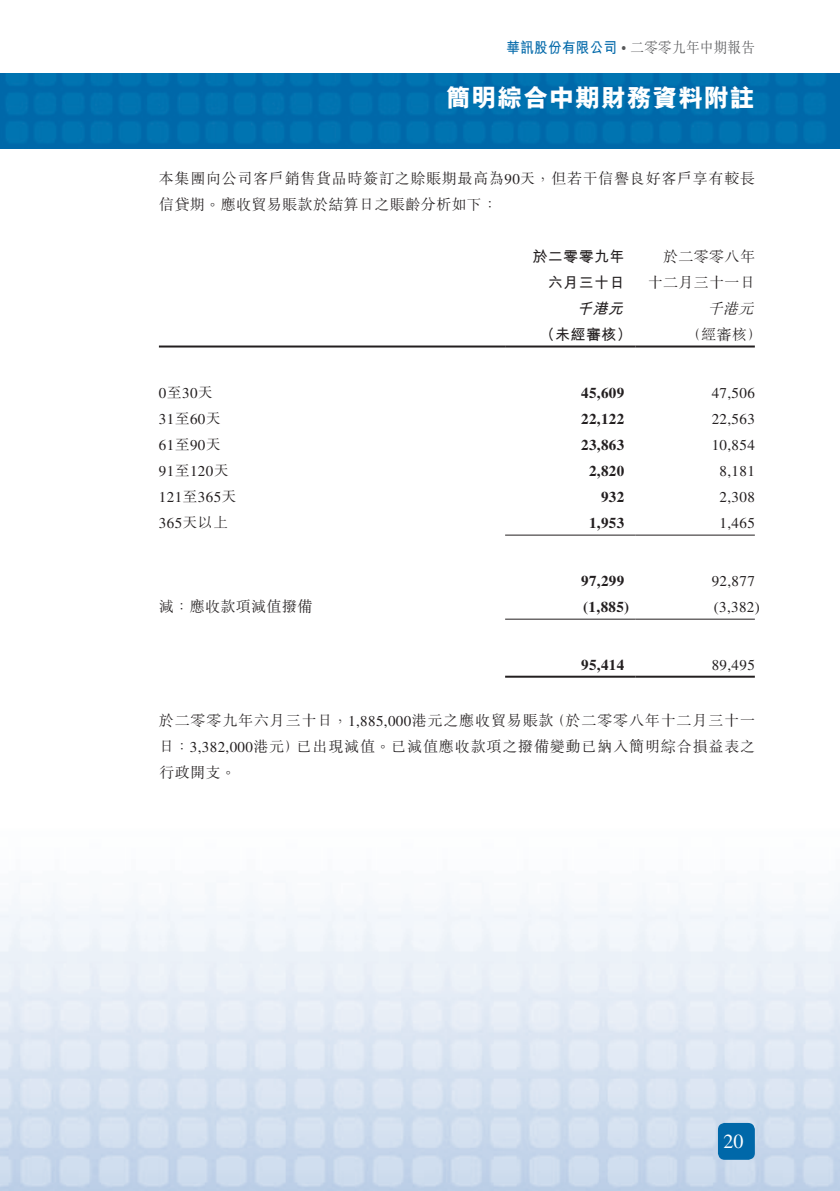
<style>
.page{position:relative;width:840px;height:1191px;background:#fff}
.page>*{position:absolute;margin:0;border:0;box-sizing:border-box;transform-origin:0 0}
.t1{font:800 25px "M Hei HK";letter-spacing:.03em;color:#fff}
.t2{font:20px "Times LT Std";color:#fff}
.t3{font:300 15px/26px "M Sung HK";letter-spacing:.045em;color:#231f20}
.t4{font:15px "Times LT Std";letter-spacing:.025em;color:#231f20}
.t5{font:700 15px "Times LT Std";letter-spacing:.025em;color:#231f20}
.t6{font:300 15px/26px "M Sung HK";letter-spacing:.025em;color:#231f20;text-align:right}
.t7{font:300 15px "M Sung HK";letter-spacing:.025em;color:#57585a;scale:.9 1}
.t8{font:700 15px/26px "M Hei HK";letter-spacing:.025em;color:#231f20;text-align:right}
.t9{font:italic 700 15px "M Hei HK";color:#231f20}
.t10{font:italic 300 15px "M Sung HK";color:#231f20}
.s1{font-family:"M Hei HK";font-weight:700;color:#0068a9}
.s2{font-family:"Times LT Std";font-weight:400}
.s3{font-family:"M Sung HK";font-weight:300}
</style>
<div class="page">
<img style="left:1px;top:148px;width:838px;height:1043px">
<div style="left:717px;top:1123px;width:37px;height:36px;background:#0068a9;border-radius:7px"></div>
<div style="left:1px;top:73px;width:838px;height:75px;background:#0070af"></div>
<img style="left:0;top:0;width:1px;height:1191px">
<img style="left:0;top:73px;width:1px;height:75px">
<hr style="left:159px;top:345px;width:346px;height:2px;background:#231f20">
<hr style="left:505px;top:345px;width:130px;height:2px;background:#231f20">
<hr style="left:635px;top:345px;width:119px;height:2px;background:#231f20">
<hr style="left:505px;top:534px;width:130px;height:1px;background:#231f20">
<hr style="left:635px;top:534px;width:119px;height:1px;background:#231f20">
<hr style="left:505px;top:618px;width:130px;height:1px;background:#231f20">
<hr style="left:635px;top:618px;width:119px;height:1px;background:#231f20">
<hr style="left:505px;top:675px;width:130px;height:2px;background:#231f20">
<hr style="left:635px;top:675px;width:119px;height:2px;background:#231f20">
<p class="t7" style="left:506px;top:37px;width:277px"><span class="s1">華訊股份有限公司</span> <span class="s2">•</span> 二零零九年中期報告</p>
<h1 class="t1" style="left:446px;top:81px;width:310px">簡明綜合中期財務資料附註</h1>
<p class="t3" style="left:159px;top:164px;width:597px">本集團向公司客戶銷售貨品時簽訂之賒賬期最高為<span class="s2">90</span>天，但若干信譽良好客戶享有較長信貸期。應收貿易賬款於結算日之賬齡分析如下：</p>
<p class="t8" style="left:532px;top:242px;width:93px">於二零零九年六月三十日</p>
<p class="t6" style="left:647px;top:242px;width:109px">於二零零八年十二月三十一日</p>
<p class="t9" style="left:576px;top:297px;width:52px">千港元</p>
<p class="t10" style="left:707px;top:297px;width:53px">千港元</p>
<p class="t8" style="left:539px;top:320px;width:93px">（未經審核）</p>
<p class="t3" style="left:685px;top:320px;width:78px">（經審核）</p>
<p class="t4" style="left:159px;top:384px;width:55px">0<span class="s3">至</span>30<span class="s3">天</span></p>
<p class="t5" style="left:580px;top:383px;width:45px">45,609</p>
<p class="t4" style="left:711px;top:384px;width:45px">47,506</p>
<p class="t4" style="left:159px;top:410px;width:63px">31<span class="s3">至</span>60<span class="s3">天</span></p>
<p class="t5" style="left:580px;top:409px;width:45px">22,122</p>
<p class="t4" style="left:711px;top:410px;width:45px">22,563</p>
<p class="t4" style="left:159px;top:436px;width:63px">61<span class="s3">至</span>90<span class="s3">天</span></p>
<p class="t5" style="left:580px;top:435px;width:45px">23,863</p>
<p class="t4" style="left:711px;top:436px;width:45px">10,854</p>
<p class="t4" style="left:159px;top:462px;width:71px">91<span class="s3">至</span>120<span class="s3">天</span></p>
<p class="t5" style="left:588px;top:461px;width:37px">2,820</p>
<p class="t4" style="left:719px;top:462px;width:37px">8,181</p>
<p class="t4" style="left:159px;top:488px;width:79px">121<span class="s3">至</span>365<span class="s3">天</span></p>
<p class="t5" style="left:600px;top:487px;width:25px">932</p>
<p class="t4" style="left:719px;top:488px;width:37px">2,308</p>
<p class="t4" style="left:159px;top:514px;width:71px">365<span class="s3">天以上</span></p>
<p class="t5" style="left:588px;top:513px;width:37px">1,953</p>
<p class="t4" style="left:719px;top:514px;width:37px">1,465</p>
<p class="t5" style="left:580px;top:571px;width:45px">97,299</p>
<p class="t4" style="left:711px;top:572px;width:45px">92,877</p>
<p class="t6" style="left:159px;top:592px;width:155px">減：應收款項減值撥備</p>
<p class="t5" style="left:583px;top:597px;width:47px">(1,885)</p>
<p class="t4" style="left:713px;top:598px;width:47px">(3,382)</p>
<p class="t5" style="left:580px;top:656px;width:45px">95,414</p>
<p class="t4" style="left:711px;top:656px;width:45px">89,495</p>
<p class="t3" style="left:159px;top:706px;width:597px;text-align:justify">於二零零九年六月三十日，<span class="s2">1,885,000</span>港元之應收貿易賬款（於二零零八年十二月三十一日：<span class="s2">3,382,000</span>港元）已出現減值。已減值應收款項之撥備變動已納入簡明綜合損益表之行政開支。</p>
<h2 class="t2" style="left:723px;top:1129px;width:21px">20</h2>
</div>
